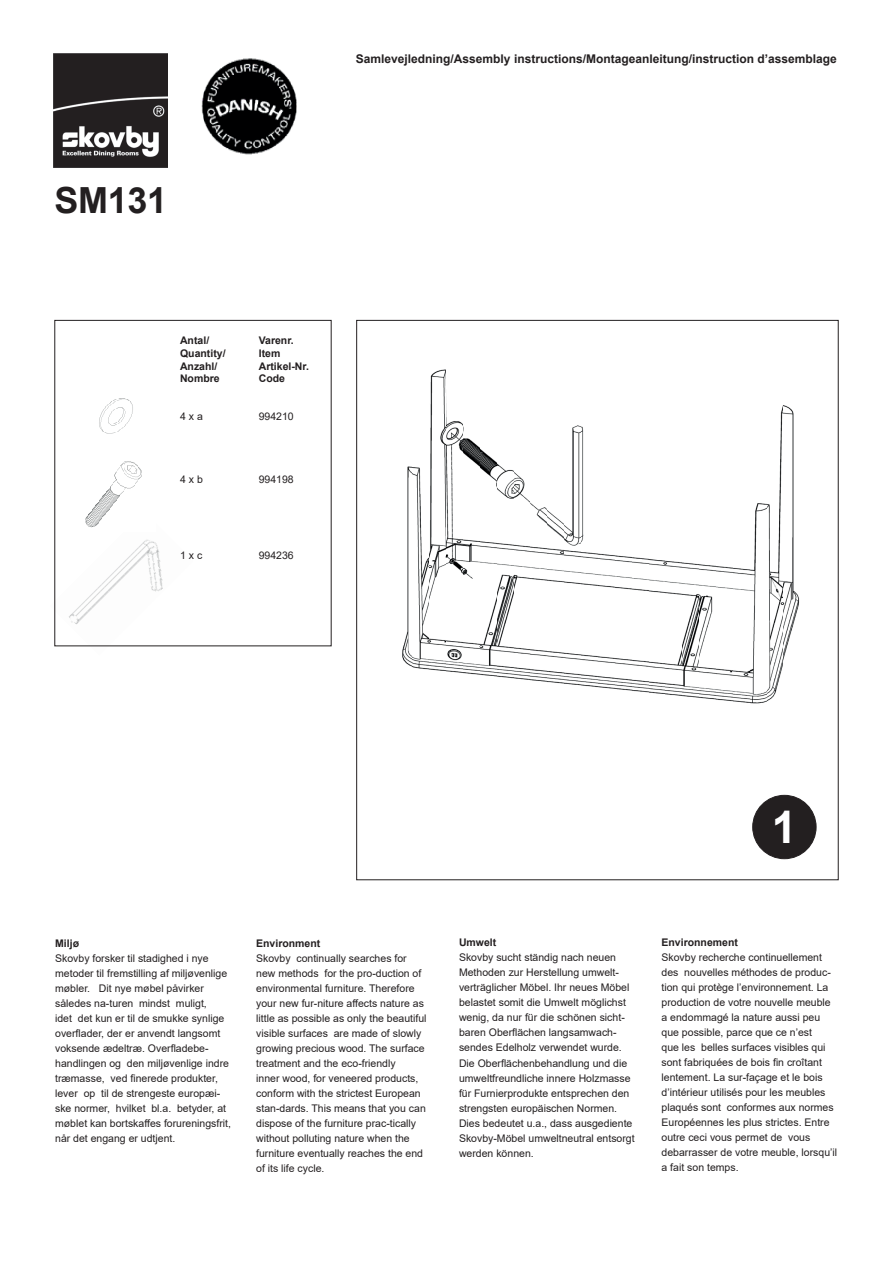
<style>
.page{position:relative;width:893px;height:1263px;background:#fff}
.page>*{position:absolute;margin:0;border:0;box-sizing:border-box;transform-origin:0 0}
.t1{font:700 45px "Arial";color:#fff}
.t2{font:700 36px "Arial";letter-spacing:-.01em;color:#231f20}
.t3{font:700 12px "Arial";color:#231f20}
.t4{font:10.5px/15px "Arial";color:#231f20}
.t5{font:700 10.5px/12.6px "Arial";color:#231f20}
</style>
<div class="page">
<img style="left:142px;top:540px;width:21px;height:50px">
<img style="left:138px;top:544px;width:22px;height:47px">
<img style="left:134px;top:548px;width:22px;height:44px">
<img style="left:129px;top:552px;width:23px;height:40px">
<img style="left:125px;top:557px;width:23px;height:35px">
<img style="left:121px;top:561px;width:23px;height:31px">
<img style="left:117px;top:565px;width:23px;height:27px">
<img style="left:113px;top:569px;width:23px;height:23px">
<img style="left:109px;top:573px;width:23px;height:19px">
<img style="left:105px;top:577px;width:22px;height:15px">
<img style="left:101px;top:581px;width:22px;height:11px">
<img style="left:96px;top:585px;width:23px;height:7px">
<img style="left:92px;top:590px;width:23px;height:4px">
<img style="left:88px;top:594px;width:23px;height:53px">
<img style="left:84px;top:598px;width:23px;height:49px">
<img style="left:54px;top:602px;width:49px;height:45px">
<img style="left:402px;top:369px;width:397px;height:335px">
<img style="left:201px;top:58px;width:96px;height:97px">
<img style="left:53px;top:53px;width:114px;height:114px">
<div style="left:753px;top:795px;width:63px;height:64px;background:#231f20;border-radius:50%"></div>
<div style="left:752px;top:795px;width:64px;height:64px;border:1px solid #231f20;border-radius:50%"></div>
<img style="left:85px;top:461px;width:57px;height:67px">
<img style="left:99px;top:398px;width:34px;height:36px">
<h2 class="t2" style="left:54px;top:175px;width:114px">SM131</h2>
<p class="t3" style="left:356px;top:50px;width:482px">Samlevejledning/Assembly instructions/Montageanleitung/instruction d’assemblage</p>
<p class="t5" style="left:180px;top:335px;width:47px">Antal/<br>Quantity/<br>Anzahl/<br>Nombre</p>
<p class="t4" style="left:180px;top:409px;width:24px">4 x a</p>
<p class="t5" style="left:259px;top:335px;width:52px">Varenr.<br>Item<br>Artikel-Nr.<br>Code</p>
<p class="t4" style="left:259px;top:409px;width:37px">994210</p>
<p class="t4" style="left:180px;top:472px;width:24px">4 x b</p>
<p class="t4" style="left:259px;top:472px;width:37px">994198</p>
<p class="t4" style="left:180px;top:547px;width:24px">1 x c</p>
<p class="t4" style="left:259px;top:547px;width:37px">994236</p>
<h1 class="t1" style="left:772px;top:796px;width:27px">1</h1>
<p class="t5" style="left:55px;top:937px;width:25px">Miljø</p>
<p class="t4" style="left:55px;top:950px;width:177px">Skovby forsker til stadighed i nye metoder til fremstilling af miljøvenlige møbler. Dit nye møbel påvirker således na-turen mindst muligt,<br>idet det kun er til de smukke synlige overflader, der er anvendt langsomt voksende ædeltræ. Overfladebe&shy;handlingen og den miljøvenlige indre træmasse, ved finerede produkter, lever op til de strengeste europæi&shy;ske normer, hvilket bl.a. betyder, at møblet kan bortskaffes forureningsfrit, når det engang er udtjent.</p>
<p class="t5" style="left:256px;top:937px;width:66px">Environment</p>
<p class="t4" style="left:256px;top:950px;width:172px">Skovby continually searches for new methods for the pro-duction of environmental furniture. Therefore your new fur-niture affects nature as little as possible as only the beautiful visible surfaces are made of slowly growing precious wood. The surface treatment and the eco-friendly<br>inner wood, for veneered products, conform with the strictest European stan-dards. This means that you can dispose of the furniture prac-tically without polluting nature when the furniture eventually reaches the end of its life cycle.</p>
<p class="t5" style="left:459px;top:936px;width:39px">Umwelt</p>
<p class="t4" style="left:459px;top:950px;width:177px">Skovby sucht ständig nach neuen Methoden zur Herstellung umwelt&shy;verträglicher Möbel. Ihr neues Möbel belastet somit die Umwelt möglichst wenig, da nur für die schönen sicht&shy;baren Oberflächen langsamwach&shy;sendes Edelholz verwendet wurde.<br>Die Oberflächenbehandlung und die umweltfreundliche innere Holzmasse für Furnierprodukte entsprechen den strengsten europäischen Normen.<br>Dies bedeutet u.a., dass ausgediente Skovby-Möbel umweltneutral entsorgt werden können.</p>
<p class="t5" style="left:662px;top:936px;width:78px">Environnement</p>
<p class="t4" style="left:662px;top:950px;width:177px">Skovby recherche continuellement des nouvelles méthodes de produc&shy;tion qui protège l’environnement. La production de votre nouvelle meuble a endommagé la nature aussi peu que possible, parce que ce n’est<br>que les belles surfaces visibles qui sont fabriquées de bois fin croîtant lentement. La sur-façage et le bois d’intérieur utilisés pour les meubles plaqués sont conformes aux normes Européennes les plus strictes. Entre outre ceci vous permet de vous debarrasser de votre meuble, lorsqu’il a fait son temps.</p>
</div>
